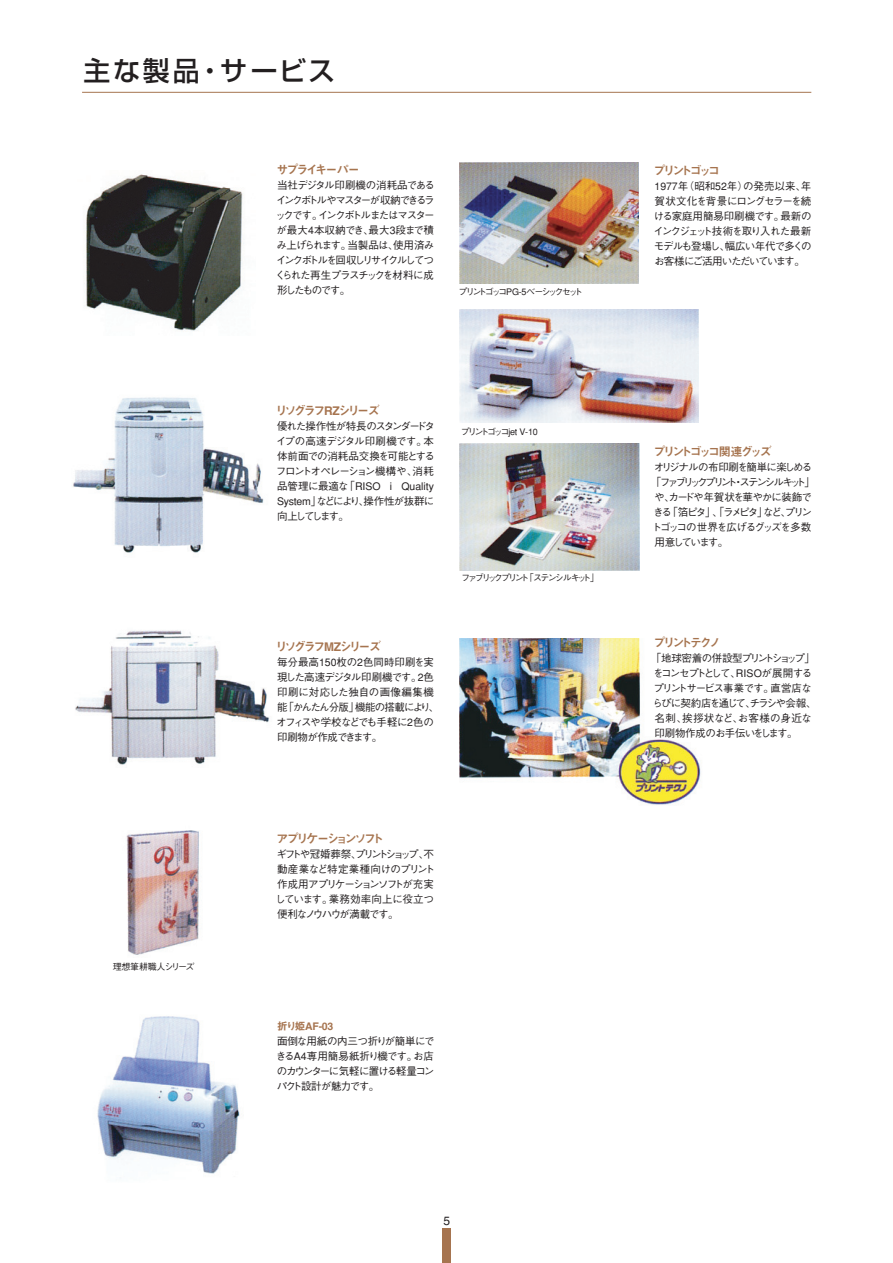
<style>
.page{position:relative;width:893px;height:1263px;background:#fff}
.page>*{position:absolute;margin:0;border:0;box-sizing:border-box;transform-origin:0 0}
.t1{font:500 27px "Shin Go";letter-spacing:.1em;color:#231f20}
.t2{font:12px "Midashi Go MB31";letter-spacing:-.205em;color:#a6744f}
.t3{font:12px "Midashi Go MB31";letter-spacing:-.225em;color:#a6744f}
.t4{font:12px "Midashi Go MB31";letter-spacing:-.165em;color:#a6744f}
.t5{font:12px "Midashi Go MB31";letter-spacing:-.23em;color:#a6744f}
.t6{font:12px "Helvetica";color:#231f20}
.t7{font:500 10.5px/15px "Gothic BBB";letter-spacing:-.09em;color:#231f20;text-align:justify}
.t8{font:500 10.5px/15px "Gothic BBB";letter-spacing:-.04em;color:#231f20}
.t9{font:500 10.5px "Gothic BBB";letter-spacing:-.245em;color:#231f20}
.t10{font:500 10.5px "Gothic BBB";letter-spacing:-.195em;color:#231f20}
.t11{font:500 10.5px "Gothic BBB";letter-spacing:-.175em;color:#231f20}
.t12{font:500 9px "Gothic BBB";letter-spacing:-.21em;color:#231f20}
.t13{font:500 9px "Gothic BBB";letter-spacing:-.23em;color:#231f20}
.t14{font:500 9px "Gothic BBB";letter-spacing:-.025em;color:#231f20}
.s1{font-family:"Midashi Go MB31";font-weight:400;color:#a6744f}
</style>
<div class="page">
<img style="left:73px;top:397px;width:191px;height:156px">
<img style="left:75px;top:630px;width:195px;height:135px">
<img style="left:126px;top:830px;width:73px;height:125px">
<img style="left:97px;top:1016px;width:143px;height:158px">
<img style="left:459px;top:162px;width:179px;height:121px">
<img style="left:459px;top:310px;width:239px;height:113px">
<img style="left:459px;top:443px;width:180px;height:128px">
<img style="left:459px;top:638px;width:242px;height:167px">
<img style="left:84px;top:174px;width:160px;height:157px">
<hr style="left:82px;top:92px;width:729px;height:1px;background:#a6744f">
<div style="left:442px;top:1229px;width:9px;height:34px;background:#a6744f"></div>
<p class="t1" style="left:83px;top:60px;width:253px">主な製品・サービス</p>
<p class="t4" style="left:276px;top:165px;width:85px">サプライキーパー</p>
<p class="t7" style="left:275px;top:179px;width:161px">当社デジタル印刷機の消耗品であるインクボトルやマスターが収納できるラックです。インクボトルまたはマスターが最大4本収納でき、最大3段まで積み上げられます。当製品は、使用済みインクボトルを回収しリサイクルしてつくられた再生プラスチックを材料に成形したものです。</p>
<p class="t13" style="left:458px;top:288px;width:125px">プリントゴッコPG-5ベーシックセット</p>
<p class="t14" style="left:113px;top:964px;width:83px">理想筆耕職人シリーズ</p>
<p class="t2" style="left:275px;top:406px;width:106px">リソグラフRZシリーズ</p>
<p class="t7" style="left:276px;top:420px;width:161px">優れた操作性が特長のスタンダードタイプの高速デジタル印刷機です。本体前面での消耗品交換を可能とするフロントオペレーション機構や、消耗品管理に最適な「RISO i Quality System」などにより、操作性が抜群に向上してします。</p>
<p class="t2" style="left:275px;top:642px;width:107px">リソグラフMZシリーズ</p>
<p class="t8" style="left:276px;top:656px;width:164px">毎分最高150枚の2色同時印刷を実現した高速デジタル印刷機です。2色印刷に対応した独自の画像編集機能「かんたん分版」機能の搭載により、オフィスや学校などでも手軽に2色の印刷物が作成できます。</p>
<p class="t12" style="left:461px;top:428px;width:79px">プリントゴッコjet V-10</p>
<p class="t12" style="left:461px;top:575px;width:139px">ファブリックプリント「ステンシルキット」</p>
<p class="t2" style="left:276px;top:834px;width:109px">アプリケーションソフト</p>
<p class="t7" style="left:275px;top:848px;width:161px">ギフトや冠婚葬祭、プリントショップ、不動産業など特定業種向けのプリント作成用アプリケーションソフトが充実しています。業務効率向上に役立つ便利なノウハウが満載です。</p>
<p class="t7" style="left:276px;top:1020px;width:160px;text-align:left"><span class="s1">折り姫AF-03<br></span>面倒な用紙の内三つ折りが簡単にできるA4専用簡易紙折り機です。お店のカウンターに気軽に置ける軽量コンパクト設計が魅力です。</p>
<p class="t6" style="left:443px;top:1217px;width:8px">5</p>
<p class="t5" style="left:653px;top:166px;width:68px">プリントゴッコ</p>
<p class="t7" style="left:653px;top:180px;width:159px">1977年（昭和52年）の発売以来、年賀状文化を背景にロングセラーを続ける家庭用簡易印刷機です。最新のインクジェット技術を取り入れた最新モデルも登場し、幅広い年代で多くのお客様にご活用いただいています。</p>
<p class="t3" style="left:653px;top:447px;width:120px">プリントゴッコ関連グッズ</p>
<p class="t7" style="left:653px;top:461px;width:160px">オリジナルの布印刷を簡単に楽しめる</p>
<p class="t9" style="left:651px;top:478px;width:165px">「ファブリックプリント・ステンシルキット」</p>
<p class="t7" style="left:654px;top:491px;width:159px">や、カードや年賀状を華やかに装飾で</p>
<p class="t10" style="left:653px;top:508px;width:160px">きる「箔ピタ」、「ラメピタ」など、プリン</p>
<p class="t7" style="left:651px;top:521px;width:161px">トゴッコの世界を広げるグッズを多数</p>
<p class="t11" style="left:654px;top:538px;width:75px">用意しています。</p>
<p class="t2" style="left:653px;top:638px;width:69px">プリントテクノ</p>
<p class="t7" style="left:651px;top:652px;width:166px;text-align:left">「地球密着の併設型プリントショップ」をコンセプトとして、RISOが展開するプリントサービス事業です。直営店ならびに契約店を通じて、チラシや会報、名刺、挨拶状など、お客様の身近な印刷物作成のお手伝いをします。</p>
</div>
